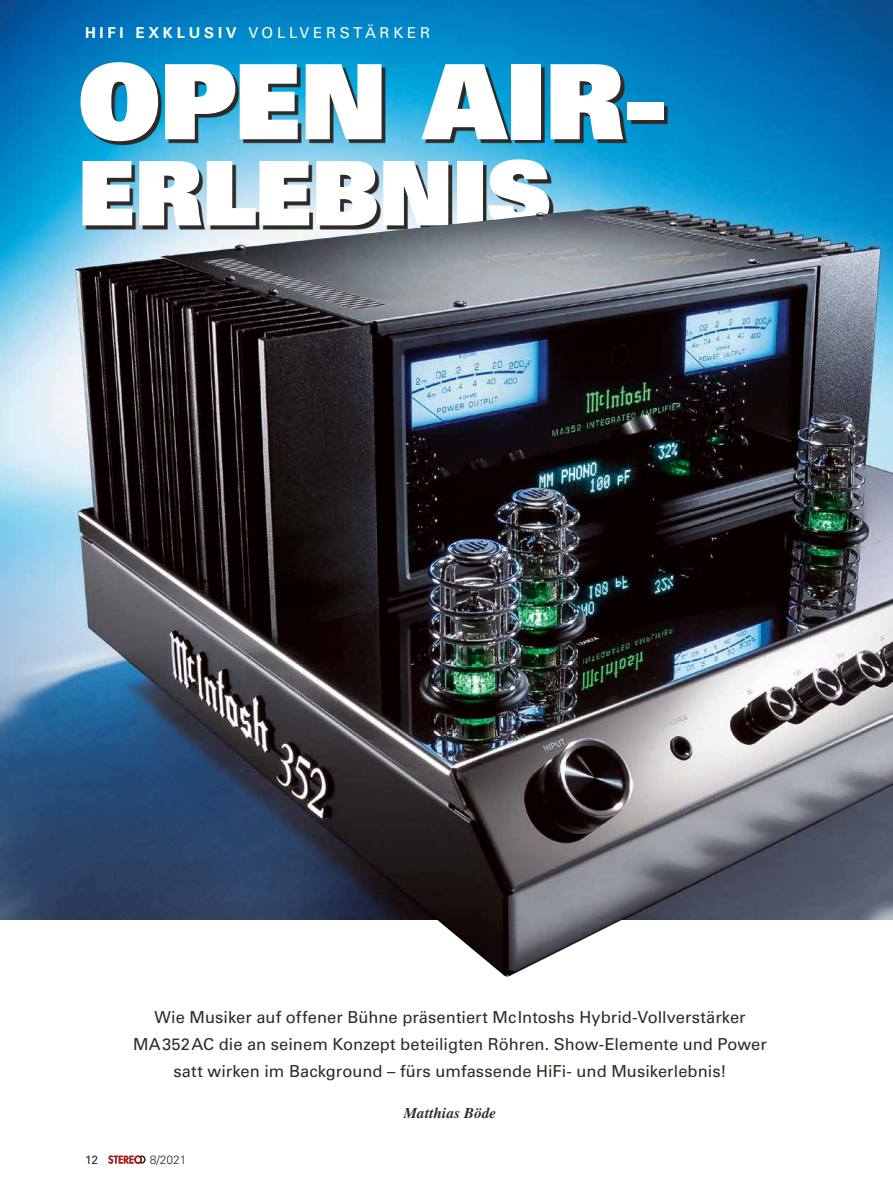
<style>
.page{position:relative;width:893px;height:1191px;background:#fff}
.page>*{position:absolute;margin:0;border:0;box-sizing:border-box;transform-origin:0 0}
.t1{font:103.95px "Univers LT Std X Black";letter-spacing:-.01em;color:#fff}
.t2{font:89.1px "Univers LT Std X Black";letter-spacing:-.005em;color:#fff}
.t3{font:16.5px/27px "Univers LT Std";letter-spacing:.005em;color:#2f2a25;text-align:center}
.t4{font:15px "Univers LT Std";letter-spacing:.25em;color:#fff}
.t5{font:italic 700 15px "Times LT Std";letter-spacing:.01em;color:#2f2a25}
.t6{font:300 12px "Univers LT Std";color:#2f2a25}
.t7{font:12px "Univers LT Std";color:#2f2a25}
.s1{font-weight:700}
</style>
<div class="page">
<img style="left:0;top:0;width:893px;height:919px">
<img style="left:300px;top:701px;width:582px;height:276px">
<svg style="left:108px;top:1155px;width:38px;height:8px"></svg>
<svg style="left:84px;top:66px;width:583px;height:165px;background:#396b7d"></svg>
<img style="left:170px;top:210px;width:409px;height:86px">
<p class="t4" style="left:85px;top:24px;width:346px"><span class="s1">HIFI EXKLUSIV</span> VOLLVERSTÄRKER</p>
<h1 class="t1" style="left:78px;top:33px;width:590px">OPEN AIR-</h1>
<h2 class="t2" style="left:78px;top:135px;width:475px">ERLEBNIS</h2>
<p class="t3" style="left:133px;top:1004px;width:635px">Wie Musiker auf offener Bühne präsentiert McIntoshs Hybrid-Vollverstärker<br>MA352AC die an seinem Konzept beteiligten Röhren. Show-Elemente und Power satt wirken im Background – fürs umfassende HiFi- und Musikerlebnis!</p>
<p class="t5" style="left:404px;top:1104px;width:94px">Matthias Böde</p>
<p class="t7" style="left:85px;top:1152px;width:15px">12</p>
<p class="t6" style="left:150px;top:1152px;width:38px">8/2021</p>
</div>
